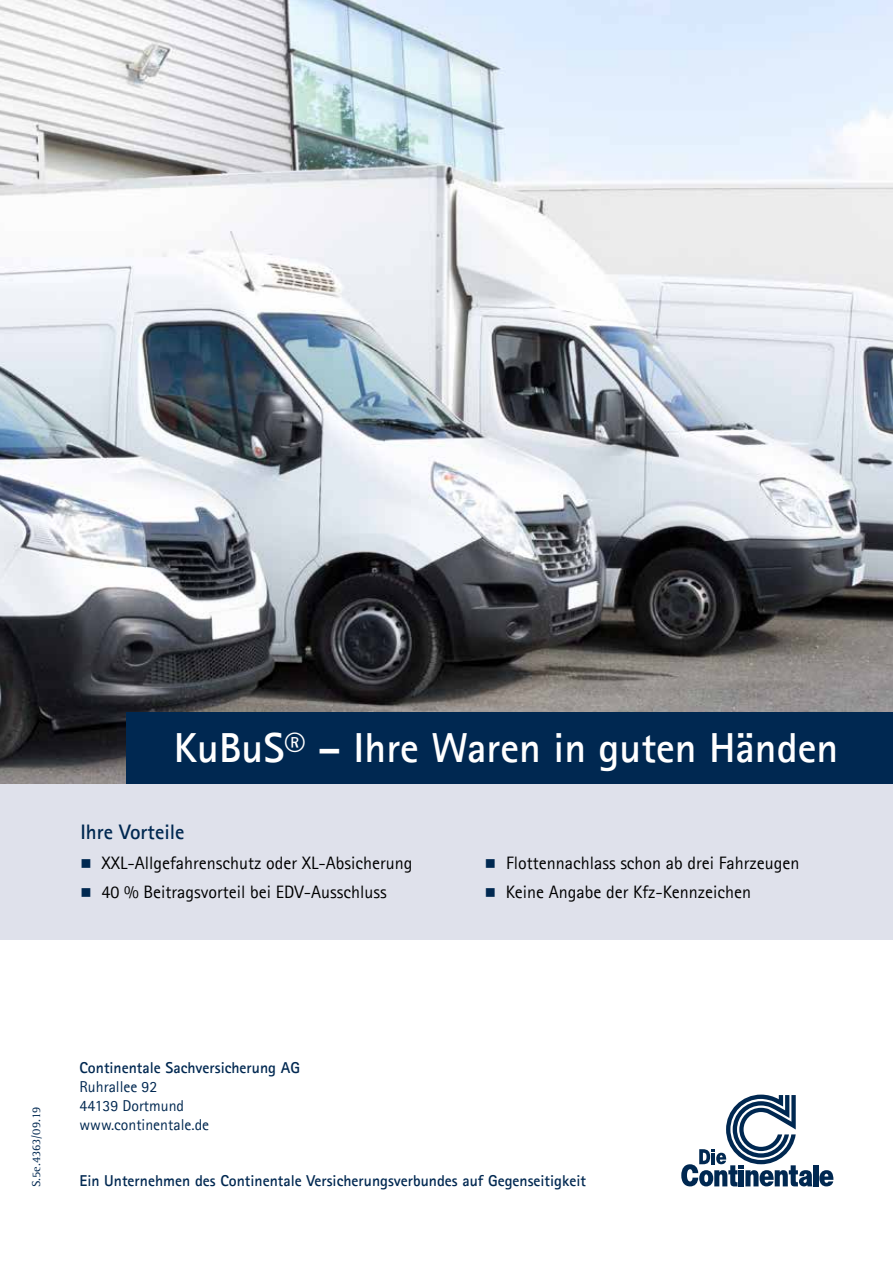
<style>
.page{position:relative;width:893px;height:1263px;background:#fff}
.page>*{position:absolute;margin:0;border:0;box-sizing:border-box;transform-origin:0 0}
.t1{font:700 42px "Agfa Rotis Sans Serif";color:#fff}
.t2{font:700 21px "Agfa Rotis Sans Serif";color:#002851}
.t3{font:18px/29.1px "Agfa Rotis Sans Serif";color:#000}
.t4{font:700 15.75px "Agfa Rotis Sans Serif";color:#002851}
.t5{font:15.75px/18.9px "Agfa Rotis Sans Serif";color:#002851}
.t6{font:12px "Agfa Rotis Serif";color:#002851}
.s1{font-weight:400}
</style>
<div class="page">
<img style="left:0;top:0;width:893px;height:784px">
<div style="left:0;top:784px;width:893px;height:155px;background:#dfe1eb"></div>
<div style="left:813px;top:1165px;width:5px;height:21px;background:#002851"></div>
<svg style="left:681px;top:1094px;width:131px;height:92px"></svg>
<svg style="left:819px;top:1170px;width:14px;height:16px"></svg>
<div style="left:126px;top:713px;width:767px;height:71px;background:#002851"></div>
<h1 class="t1" style="left:174px;top:721px;width:666px">KuBuS<span class="s1">®</span> – Ihre Waren in guten Händen</h1>
<p class="t2" style="left:80px;top:819px;width:106px">Ihre Vorteile</p>
<p class="t3" style="left:101px;top:848px;width:313px">XXL-Allgefahrenschutz oder XL-Absicherung<br>40 % Beitragsvorteil bei EDV-Ausschluss</p>
<p class="t3" style="left:506px;top:848px;width:295px">Flottennachlass schon ab drei Fahrzeugen<br>Keine Angabe der Kfz-Kennzeichen</p>
<p class="t6" style="left:29px;top:1187px;width:82px;rotate:-90deg">S.5e.4363/09.19</p>
<p class="t4" style="left:80px;top:1058px;width:222px">Continentale Sachversicherung AG</p>
<p class="t5" style="left:80px;top:1077px;width:131px">Ruhrallee 92<br>44139 Dortmund www.continentale.de</p>
<p class="t4" style="left:80px;top:1171px;width:508px">Ein Unternehmen des Continentale Versicherungsverbundes auf Gegenseitigkeit</p>
</div>
